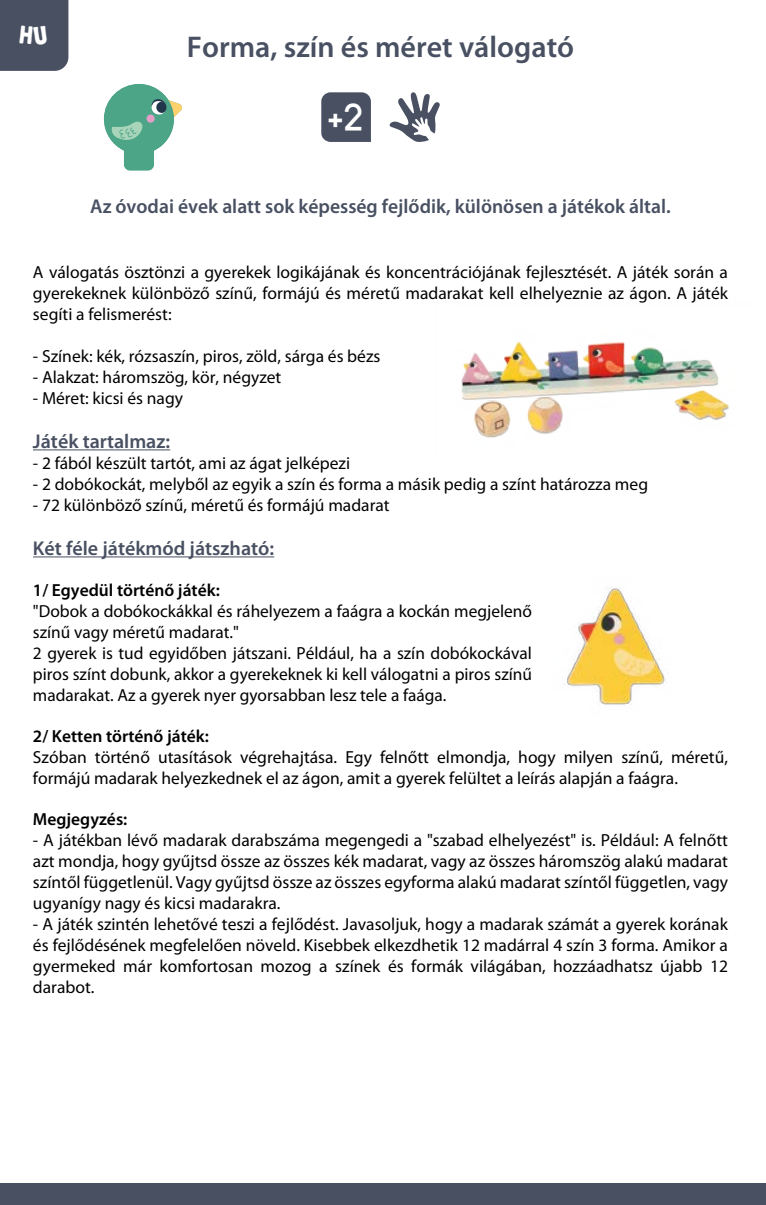
<style>
.page{position:relative;width:766px;height:1205px;background:#fff}
.page>*{position:absolute;margin:0;border:0;box-sizing:border-box;transform-origin:0 0}
.t1{font:700 38.25px "Louis George Cafe";color:#fff}
.t2{font:600 30px "Myriad Pro";color:#485062}
.t3{font:25px "Tykewriter Bold Bobbing mod";color:#fff}
.t4{font:600 20px "Myriad Pro";color:#485062}
.t5{font:17.5px/21px "Myriad Pro";color:#000;text-align:justify}
.t6{font:600 17.5px "Myriad Pro";color:#000}
.s1{font-weight:600}
</style>
<div class="page">
<div style="left:0;top:1183px;width:765px;height:22px;background:#485062"></div>
<div style="left:0;top:0;width:68px;height:71px;background:#485062"></div>
<hr style="left:33px;top:449px;width:137px;height:1px;background:#485062">
<hr style="left:33px;top:556px;width:241px;height:1px;background:#485062">
<svg style="left:321px;top:92px;width:50px;height:50px;background:#4e5667"></svg>
<svg style="left:389px;top:92px;width:50px;height:50px"></svg>
<svg style="left:104px;top:84px;width:78px;height:86px"></svg>
<svg style="left:156px;top:101px;width:11px;height:12px"></svg>
<img style="left:566px;top:587px;width:99px;height:119px">
<img style="left:461px;top:341px;width:268px;height:97px">
<p class="t3" style="left:19px;top:23px;width:30px">HU</p>
<p class="t2" style="left:187px;top:28px;width:388px">Forma, szín és méret válogató</p>
<p class="t1" style="left:327px;top:92px;width:37px">+2</p>
<p class="t4" style="left:90px;top:193px;width:582px">Az óvodai évek alatt sok képesség fejlődik, különösen a játékok által.</p>
<p class="t5" style="left:33px;top:261px;width:696px">A válogatás ösztönzi a gyerekek logikájának és koncentrációjának fejlesztését. A játék során a gyerekeknek különböző színű, formájú és méretű madarakat kell elhelyeznie az ágon. A játék segíti a felismerést:</p>
<p class="t5" style="left:33px;top:345px;width:349px">- Színek: kék, rózsaszín, piros, zöld, sárga és bézs</p>
<p class="t5" style="left:33px;top:366px;width:250px">- Alakzat: háromszög, kör, négyzet</p>
<p class="t5" style="left:33px;top:387px;width:151px">- Méret: kicsi és nagy</p>
<p class="t4" style="left:33px;top:428px;width:139px">Játék tartalmaz:</p>
<p class="t5" style="left:33px;top:452px;width:318px">- 2 fából készült tartót, ami az ágat jelképezi</p>
<p class="t5" style="left:33px;top:473px;width:616px">- 2 dobókockát, melyből az egyik a szín és forma a másik pedig a színt határozza meg</p>
<p class="t5" style="left:33px;top:494px;width:358px">- 72 különböző színű, méretű és formájú madarat</p>
<p class="t4" style="left:33px;top:535px;width:243px">Két féle játékmód játszható:</p>
<p class="t5" style="left:33px;top:579px;width:500px;text-align:left"><span class="s1">1/ Egyedül történő játék:<br></span>"Dobok a dobókockákkal és ráhelyezem a faágra a kockán megjelenő színű vagy méretű madarat."<br>2 gyerek is tud egyidőben játszani. Például, ha a szín dobókockával piros színt dobunk, akkor a gyerekeknek ki kell válogatni a piros színű madarakat. Az a gyerek nyer gyorsabban lesz tele a faága.</p>
<p class="t5" style="left:33px;top:725px;width:696px;text-align:left"><span class="s1">2/ Ketten történő játék:<br></span>Szóban történő utasítások végrehajtása. Egy felnőtt elmondja, hogy milyen színű, méretű, formájú madarak helyezkednek el az ágon, amit a gyerek felültet a leírás alapján a faágra.</p>
<p class="t6" style="left:33px;top:808px;width:96px">Megjegyzés:</p>
<p class="t5" style="left:33px;top:829px;width:696px">- A játékban lévő madarak darabszáma megengedi a "szabad elhelyezést" is. Például: A felnőtt azt mondja, hogy gyűjtsd össze az összes kék madarat, vagy az összes háromszög alakú madarat színtől függetlenül. Vagy gyűjtsd össze az összes egyforma alakú madarat színtől független, vagy ugyanígy nagy és kicsi madarakra.</p>
<p class="t5" style="left:33px;top:913px;width:696px">- A játék szintén lehetővé teszi a fejlődést. Javasoljuk, hogy a madarak számát a gyerek korának és fejlődésének megfelelően növeld. Kisebbek elkezdhetik 12 madárral 4 szín 3 forma. Amikor a gyermeked már komfortosan mozog a színek és formák világában, hozzáadhatsz újabb 12 darabot.</p>
</div>
